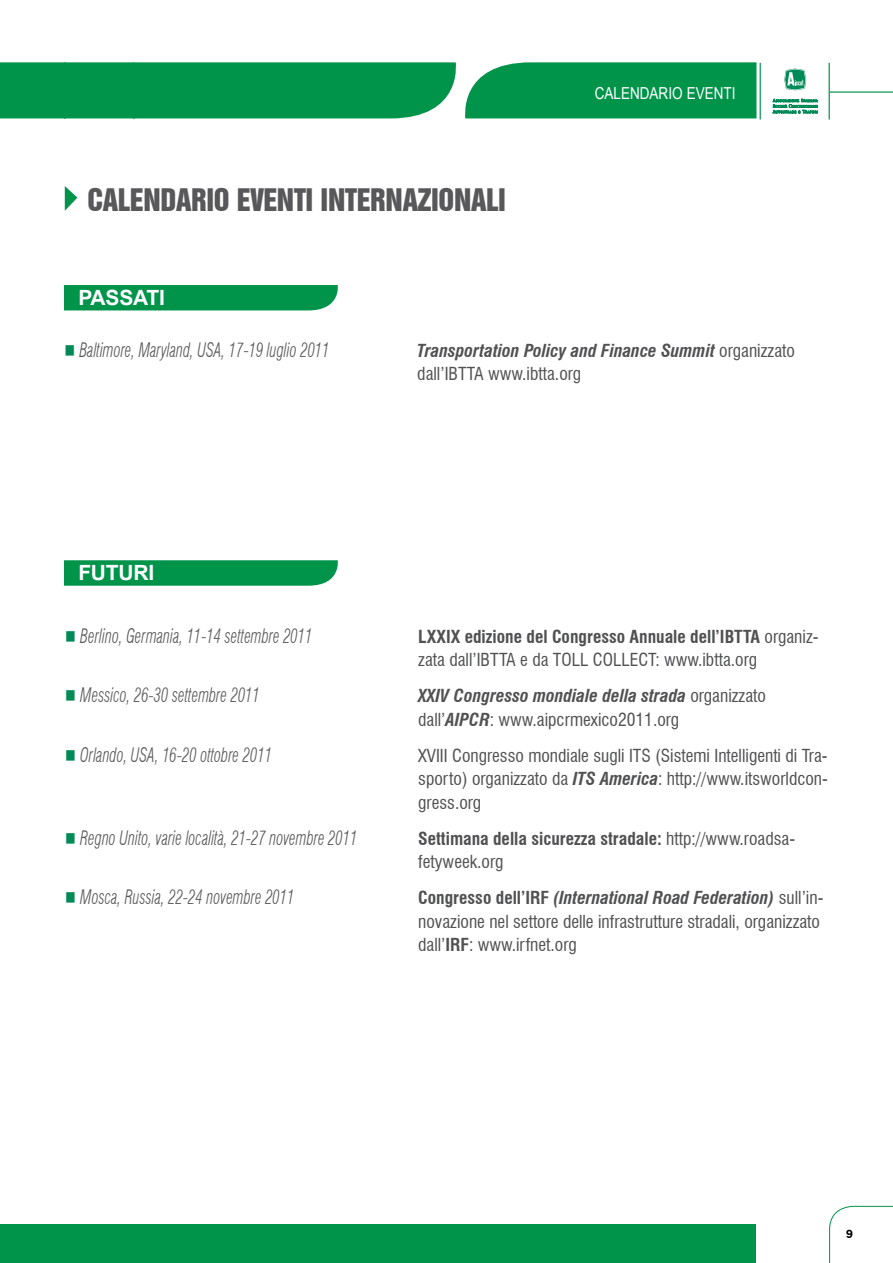
<style>
.page{position:relative;width:893px;height:1263px;background:#fff}
.page>*{position:absolute;margin:0;border:0;box-sizing:border-box;transform-origin:0 0}
.t1{font:28.5px "Swiss 921 BT Regular A";letter-spacing:-.01em;color:#58585a}
.t2{font:700 21px "Arial";letter-spacing:-.01em;color:#fff}
.t3{font:italic 300 condensed 19.5px "Swiss 721 BT";color:#58585a;scale:.8 1}
.t4{font:condensed 17.55px/23.4px "Swiss 721 BT";color:#505153}
.t5{font:italic 700 condensed 17.55px/23.4px "Swiss 721 BT";color:#505153}
.t6{font:700 condensed 17.55px/23.4px "Swiss 721 BT";color:#505153}
.t7{font:16.5px "Arial Narrow";color:#fff}
.t8{font:700 12px "Swiss 721 BT";color:#000}
.s1{font-weight:400;font-style:normal}
.s2{font-weight:700}
.s3{font-weight:700;font-style:italic}
.s4{font-weight:400}
</style>
<div class="page">
<svg style="left:829px;top:1205px;width:64px;height:58px"></svg>
<div style="left:0;top:1225px;width:755px;height:38px;background:#00944b"></div>
<svg style="left:772px;top:98px;width:46px;height:16px"></svg>
<svg style="left:784px;top:68px;width:23px;height:23px"></svg>
<hr style="left:829px;top:63px;width:1px;height:56px;background:#00944b">
<hr style="left:760px;top:63px;width:1px;height:56px;background:#00944b">
<hr style="left:830px;top:91px;width:63px;height:2px;background:#00944b">
<div style="left:0;top:62px;width:756px;height:56px;background:#00944b"></div>
<hr style="left:64px;top:62px;width:1px;height:57px;background:#00944b">
<hr style="left:133px;top:62px;width:1px;height:57px;background:#00944b">
<hr style="left:1px;top:89px;width:63px;height:1px;background:#00944b">
<svg style="left:65px;top:186px;width:12px;height:25px"></svg>
<div style="left:64px;top:285px;width:274px;height:25px;background:#00944b"></div>
<svg style="left:64px;top:560px;width:274px;height:26px;background:#0a9852"></svg>
<h1 class="t1" style="left:87px;top:181px;width:420px">CALENDARIO EVENTI INTERNAZIONALI</h1>
<p class="t2" style="left:78px;top:283px;width:88px">PASSATI</p>
<p class="t7" style="left:595px;top:81px;width:20px">CALEN</p>
<p class="t7" style="left:640px;top:81px;width:19px">DARIO</p>
<p class="t7" style="left:687px;top:81px;width:27px">EVENTI</p>
<p class="t3" style="left:79px;top:338px;width:314px">Baltimore, Maryland, USA, 17-19 luglio 2011</p>
<p class="t5" style="left:417px;top:339px;width:379px">Transportation Policy and Finance Summit <span class="s1">organizzato dall’IBTTA www.ibtta.org</span></p>
<p class="t2" style="left:78px;top:558px;width:77px">FUTURI</p>
<p class="t3" style="left:80px;top:624px;width:292px">Berlino, Germania, 11-14 settembre 2011</p>
<p class="t4" style="left:418px;top:625px;width:402px"><span class="s2">LXXIX edizione del Congresso Annuale dell’IBTTA</span> organiz&shy;zata dall’IBTTA e da TOLL COLLECT: www.ibtta.org</p>
<p class="t3" style="left:80px;top:683px;width:226px">Messico, 26-30 settembre 2011</p>
<p class="t4" style="left:418px;top:684px;width:349px"><span class="s3">XXIV Congresso mondiale della strada</span> organizzato dall’<span class="s3">AIPCR</span>: www.aipcrmexico2011.org</p>
<p class="t3" style="left:80px;top:743px;width:241px">Orlando, USA, 16-20 ottobre 2011</p>
<p class="t4" style="left:418px;top:744px;width:411px;text-align:justify">XVIII Congresso mondiale sugli ITS (Sistemi Intelligenti di Tra&shy;sporto) organizzato da <span class="s3">ITS America</span>: http://www.itsworldcon&shy;gress.org</p>
<p class="t3" style="left:80px;top:826px;width:348px">Regno Unito, varie località, 21-27 novembre 2011</p>
<p class="t6" style="left:418px;top:827px;width:378px">Settimana della sicurezza stradale: <span class="s4">http://www.roadsa&shy;fetyweek.org</span></p>
<p class="t3" style="left:80px;top:885px;width:269px">Mosca, Russia, 22-24 novembre 2011</p>
<p class="t4" style="left:418px;top:886px;width:407px"><span class="s2">Congresso dell’IRF</span> <span class="s3">(International Road Federation)</span> sull’in&shy;novazione nel settore delle infrastrutture stradali, organizzato dall’<span class="s2">IRF</span>: www.irfnet.org</p>
<p class="t8" style="left:846px;top:1226px;width:8px">9</p>
</div>
